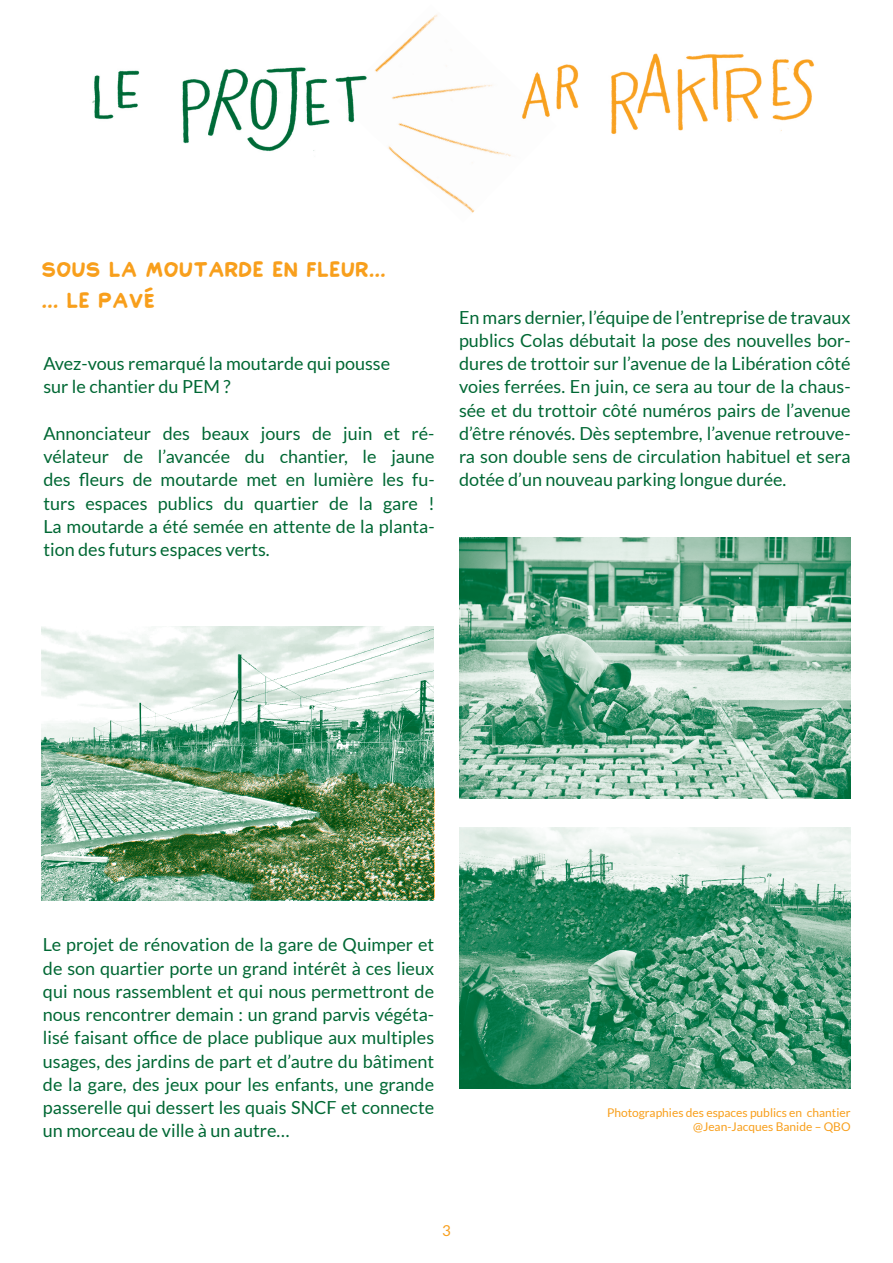
<style>
.page{position:relative;width:893px;height:1263px;background:#fff}
.page>*{position:absolute;margin:0;border:0;box-sizing:border-box;transform-origin:0 0}
.t1{font:18px/23.2px "Lato";color:#006834;text-align:justify}
.t2{font:18px/31.5px "Kemper Sans";color:#f89f1c}
.t3{font:15px "Lato";color:#f89f1c}
.t4{font:12px/14.4px "Lato";color:#f89f1c;text-align:right}
</style>
<div class="page">
<img style="left:459px;top:537px;width:391px;height:261px">
<img style="left:459px;top:828px;width:391px;height:261px">
<img style="left:43px;top:626px;width:391px;height:274px">
<img style="left:557px;top:53px;width:258px;height:81px">
<img style="left:92px;top:67px;width:246px;height:85px">
<img style="left:338px;top:14px;width:219px;height:199px">
<p class="t2" style="left:43px;top:253px;width:346px">SOUS LA MOUTARDE EN FLEUR... ... LE PAVÉ</p>
<p class="t1" style="left:43px;top:352px;width:348px">Avez-vous remarqué la moutarde qui pousse sur le chantier du PEM ?</p>
<p class="t1" style="left:43px;top:422px;width:393px">Annonciateur des beaux jours de juin et ré&shy;vélateur de l’avancée du chantier, le jaune des fleurs de moutarde met en lumière les fu&shy;turs espaces publics du quartier de la gare !<br>La moutarde a été semée en attente de la planta&shy;tion des futurs espaces verts.</p>
<p class="t1" style="left:459px;top:305px;width:393px">En mars dernier, l’équipe de l’entreprise de travaux publics Colas débutait la pose des nouvelles bor&shy;dures de trottoir sur l’avenue de la Libération côté voies ferrées. En juin, ce sera au tour de la chaus&shy;sée et du trottoir côté numéros pairs de l’avenue d’être rénovés. Dès septembre, l’avenue retrouve&shy;ra son double sens de circulation habituel et sera dotée d’un nouveau parking longue durée.</p>
<p class="t1" style="left:43px;top:933px;width:393px">Le projet de rénovation de la gare de Quimper et de son quartier porte un grand intérêt à ces lieux qui nous rassemblent et qui nous permettront de nous rencontrer demain : un grand parvis végéta&shy;lisé faisant office de place publique aux multiples usages, des jardins de part et d’autre du bâtiment de la gare, des jeux pour les enfants, une grande passerelle qui dessert les quais SNCF et connecte un morceau de ville à un autre…</p>
<p class="t3" style="left:442px;top:1222px;width:10px">3</p>
<p class="t4" style="left:607px;top:1105px;width:245px">Photographies des espaces publics en chantier @Jean-Jacques Banide – QBO</p>
</div>
